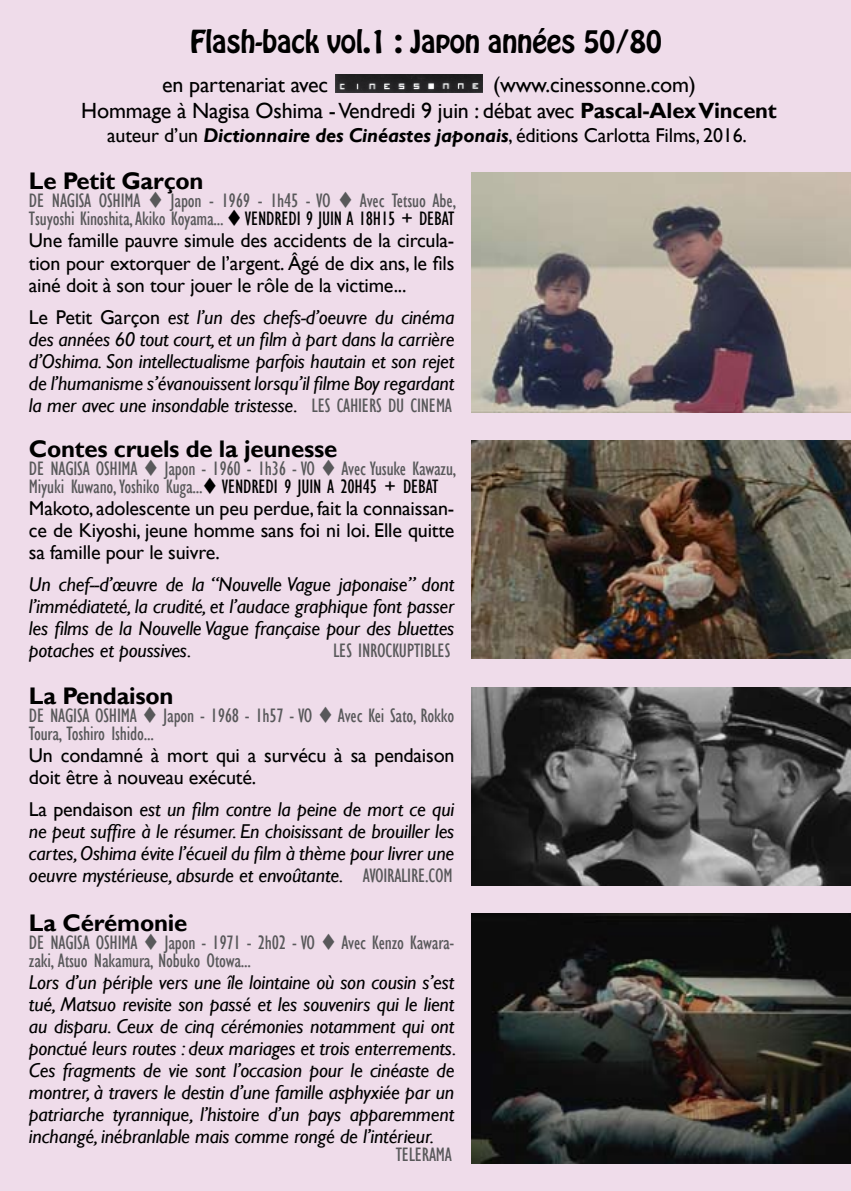
<style>
.page{position:relative;width:851px;height:1191px;background:#fff}
.page>*{position:absolute;margin:0;border:0;box-sizing:border-box;transform-origin:0 0}
.t1{font:28px "Hobo Std";letter-spacing:-.01em;color:#000}
.t2{font:700 24px "Gill Sans";letter-spacing:-.01em;color:#000}
.t3{font:22px/26.4px "Gill Sans";letter-spacing:-.01em;color:#000}
.t4{font:italic 20px/22px "Gill Sans";letter-spacing:-.01em;color:#000;text-align:justify}
.t5{font:condensed 20px/18px "Gill Sans";letter-spacing:-.01em;color:#58585a}
.t6{font:20px/22px "Gill Sans";letter-spacing:-.01em;color:#000;text-align:justify}
.s1{font-weight:700}
.s2{font-weight:700;font-style:italic}
.s3{color:#000}
.s4{font-style:normal}
.s5{font-style:normal;font-stretch:condensed;color:#58585a}
</style>
<div class="page">
<div style="left:0;top:0;width:850px;height:1191px;background:#efdcea"></div>
<img style="left:471px;top:173px;width:379px;height:239px">
<img style="left:471px;top:440px;width:379px;height:218px">
<img style="left:471px;top:914px;width:379px;height:249px">
<img style="left:471px;top:687px;width:379px;height:198px">
<img style="left:335px;top:75px;width:147px;height:17px">
<h1 class="t1" style="left:190px;top:22px;width:473px">Flash-back vol.1 : Japon années 50/80</h1>
<p class="t3" style="left:162px;top:71px;width:167px">en partenariat avec</p>
<p class="t3" style="left:81px;top:71px;width:697px;text-indent:412px">(www.cinessonne.com)<br>Hommage à Nagisa Oshima - Vendredi 9 juin : débat avec <span class="s1">Pascal-Alex Vincent</span></p>
<p class="t6" style="left:107px;top:125px;width:641px">auteur d’un <span class="s2">Dictionnaire des Cinéastes japonais</span>, éditions Carlotta Films, 2016.</p>
<p class="t2" style="left:29px;top:167px;width:176px">Le Petit Garçon</p>
<p class="t5" style="left:29px;top:192px;width:429px">DE NAGISA OSHIMA ▼ Japon - 1969 - 1h45 - VO ▼ Avec Tetsuo Abe,<br>Tsuyoshi Kinoshita, Akiko Koyama... <span class="s3">▼ VENDREDI 9 JUIN A 18H15 + DEBAT</span></p>
<p class="t6" style="left:29px;top:230px;width:427px">Une famille pauvre simule des accidents de la circula&shy;tion pour extorquer de l’argent. Âgé de dix ans, le fils ainé doit à son tour jouer le rôle de la victime...</p>
<p class="t4" style="left:29px;top:306px;width:427px"><span class="s4">Le Petit Garçon</span> est l’un des chefs-d’oeuvre du cinéma des années 60 tout court, et un film à part dans la carrière d’Oshima. Son intellectualisme parfois hautain et son rejet de l’humanisme s’évanouissent lorsqu’il filme Boy regardant la mer avec une insondable tristesse. <span class="s5">LES CAHIERS DU CINEMA</span></p>
<p class="t2" style="left:29px;top:434px;width:310px">Contes cruels de la jeunesse</p>
<p class="t5" style="left:29px;top:460px;width:429px">DE NAGISA OSHIMA ▼ Japon - 1960 - 1h36 - VO ▼ Avec Yusuke Kawazu,<br>Miyuki Kuwano, Yoshiko Kuga...<span class="s3">▼ VENDREDI 9 JUIN A 20H45 + DEBAT</span></p>
<p class="t6" style="left:29px;top:498px;width:427px">Makoto, adolescente un peu perdue, fait la connaissan&shy;ce de Kiyoshi, jeune homme sans foi ni loi. Elle quitte sa famille pour le suivre.</p>
<p class="t4" style="left:29px;top:574px;width:427px">Un chef--d’œuvre de la “Nouvelle Vague japonaise” dont l’immédiateté, la crudité, et l’audace graphique font passer les films de la Nouvelle Vague française pour des bluettes potaches et poussives.</p>
<p class="t5" style="left:333px;top:642px;width:118px">LES INROCKUPTIBLES</p>
<p class="t2" style="left:29px;top:681px;width:146px">La Pendaison</p>
<p class="t5" style="left:29px;top:706px;width:427px">DE NAGISA OSHIMA ▼ Japon - 1968 - 1h57 - VO ▼ Avec Kei Sato, Rokko<br>Toura, Toshiro Ishido...</p>
<p class="t6" style="left:29px;top:744px;width:427px">Un condamné à mort qui a survécu à sa pendaison doit être à nouveau exécuté.</p>
<p class="t4" style="left:29px;top:798px;width:427px"><span class="s4">La pendaison</span> est un film contre la peine de mort ce qui ne peut suffire à le résumer. En choisissant de brouiller les cartes, Oshima évite l’écueil du film à thème pour livrer une oeuvre mystérieuse, absurde et envoûtante. <span class="s5">AVOIRALIRE.COM</span></p>
<p class="t2" style="left:29px;top:908px;width:160px">La Cérémonie</p>
<p class="t5" style="left:29px;top:933px;width:427px">DE NAGISA OSHIMA ▼ Japon - 1971 - 2h02 - VO ▼ Avec Kenzo Kawara&shy;zaki, Atsuo Nakamura, Nobuko Otowa...</p>
<p class="t4" style="left:29px;top:971px;width:429px">Lors d’un périple vers une île lointaine où son cousin s’est tué, Matsuo revisite son passé et les souvenirs qui le lient au disparu. Ceux de cinq cérémonies notamment qui ont ponctué leurs routes : deux mariages et trois enterrements.<br>Ces fragments de vie sont l’occasion pour le cinéaste de montrer, à travers le destin d’une famille asphyxiée par un patriarche tyrannique, l’histoire d’un pays apparemment inchangé, inébranlable mais comme rongé de l’intérieur.</p>
<p class="t5" style="left:395px;top:1145px;width:58px">TELERAMA</p>
</div>
